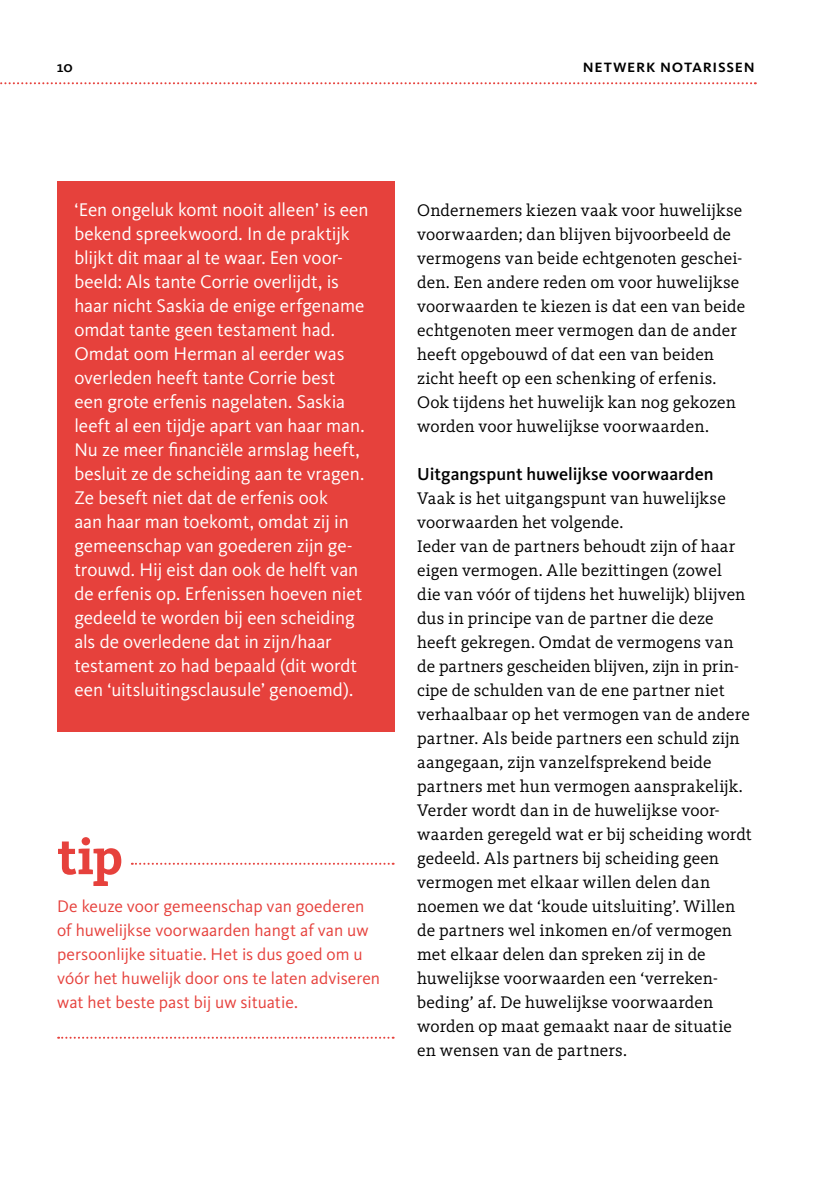
<style>
.page{position:relative;width:840px;height:1191px;background:#fff}
.page>*{position:absolute;margin:0;border:0;box-sizing:border-box;transform-origin:0 0}
.t1{font:700 52px "Kievit Slab Pro";color:#e6413c}
.t2{font:19px/24px "Kievit";letter-spacing:-.005em;color:#fff}
.t3{font:500 18px "Kievit";color:#000}
.t4{font:18px "Kievit Medium SC";letter-spacing:.04em;color:#000}
.t5{font:17.4px/24px "Kievit Slab Pro";letter-spacing:.01em;color:#000}
.t6{font:17.4px/24px "Kievit";color:#e6413c}
.t7{font:500 16px "Kievit Slab Pro";color:#000}
</style>
<div class="page">
<svg style="left:0;top:82px;width:755px;height:2px"></svg>
<svg style="left:58px;top:1036px;width:335px;height:2px"></svg>
<svg style="left:132px;top:862px;width:261px;height:2px"></svg>
<div style="left:57px;top:181px;width:337px;height:550px;background:#e6413c"></div>
<p class="t7" style="left:57px;top:57px;width:18px">10</p>
<p class="t4" style="left:582px;top:55px;width:173px">netwerk notarissen</p>
<p class="t2" style="left:74px;top:197px;width:295px">‘Een ongeluk komt nooit alleen’ is een bekend spreekwoord. In de praktijk blijkt dit maar al te waar. Een voor&shy;beeld: Als tante Corrie overlijdt, is haar nicht Saskia de enige erfgename omdat tante geen testament had.<br>Omdat oom Herman al eerder was overleden heeft tante Corrie best een grote erfenis nagelaten. Saskia leeft al een tijdje apart van haar man.<br>Nu ze meer financiële armslag heeft, besluit ze de scheiding aan te vragen.<br>Ze beseft niet dat de erfenis ook<br>aan haar man toekomt, omdat zij in gemeenschap van goederen zijn ge&shy;trouwd. Hij eist dan ook de helft van de erfenis op. Erfenissen hoeven niet gedeeld te worden bij een scheiding als de overledene dat in zijn/haar testament zo had bepaald (dit wordt een ‘uitsluitingsclausule’ genoemd).</p>
<h1 class="t1" style="left:57px;top:825px;width:67px">tip</h1>
<p class="t6" style="left:57px;top:894px;width:324px">De keuze voor gemeenschap van goederen of huwelijkse voorwaarden hangt af van uw persoonlijke situatie. Het is dus goed om u vóór het huwelijk door ons te laten adviseren wat het beste past bij uw situatie.</p>
<p class="t5" style="left:417px;top:198px;width:329px">Ondernemers kiezen vaak voor huwelijkse voorwaarden; dan blijven bijvoorbeeld de vermogens van beide echtgenoten geschei&shy;den. Een andere reden om voor huwelijkse voorwaarden te kiezen is dat een van beide echtgenoten meer vermogen dan de ander heeft opgebouwd of dat een van beiden zicht heeft op een schenking of erfenis.<br>Ook tijdens het huwelijk kan nog gekozen worden voor huwelijkse voorwaarden.</p>
<p class="t3" style="left:417px;top:463px;width:298px">Uitgangspunt huwelijkse voorwaarden</p>
<p class="t5" style="left:417px;top:486px;width:336px">Vaak is het uitgangspunt van huwelijkse voorwaarden het volgende.<br>Ieder van de partners behoudt zijn of haar eigen vermogen. Alle bezittingen (zowel<br>die van vóór of tijdens het huwelijk) blijven dus in principe van de partner die deze heeft gekregen. Omdat de vermogens van de partners gescheiden blijven, zijn in prin&shy;cipe de schulden van de ene partner niet verhaalbaar op het vermogen van de andere partner. Als beide partners een schuld zijn aangegaan, zijn vanzelfsprekend beide partners met hun vermogen aansprakelijk.<br>Verder wordt dan in de huwelijkse voor&shy;waarden geregeld wat er bij scheiding wordt gedeeld. Als partners bij scheiding geen vermogen met elkaar willen delen dan noemen we dat ‘koude uitsluiting’. Willen de partners wel inkomen en/of vermogen met elkaar delen dan spreken zij in de huwelijkse voorwaarden een ‘verreken&shy;beding’ af. De huwelijkse voorwaarden worden op maat gemaakt naar de situatie en wensen van de partners.</p>
</div>
